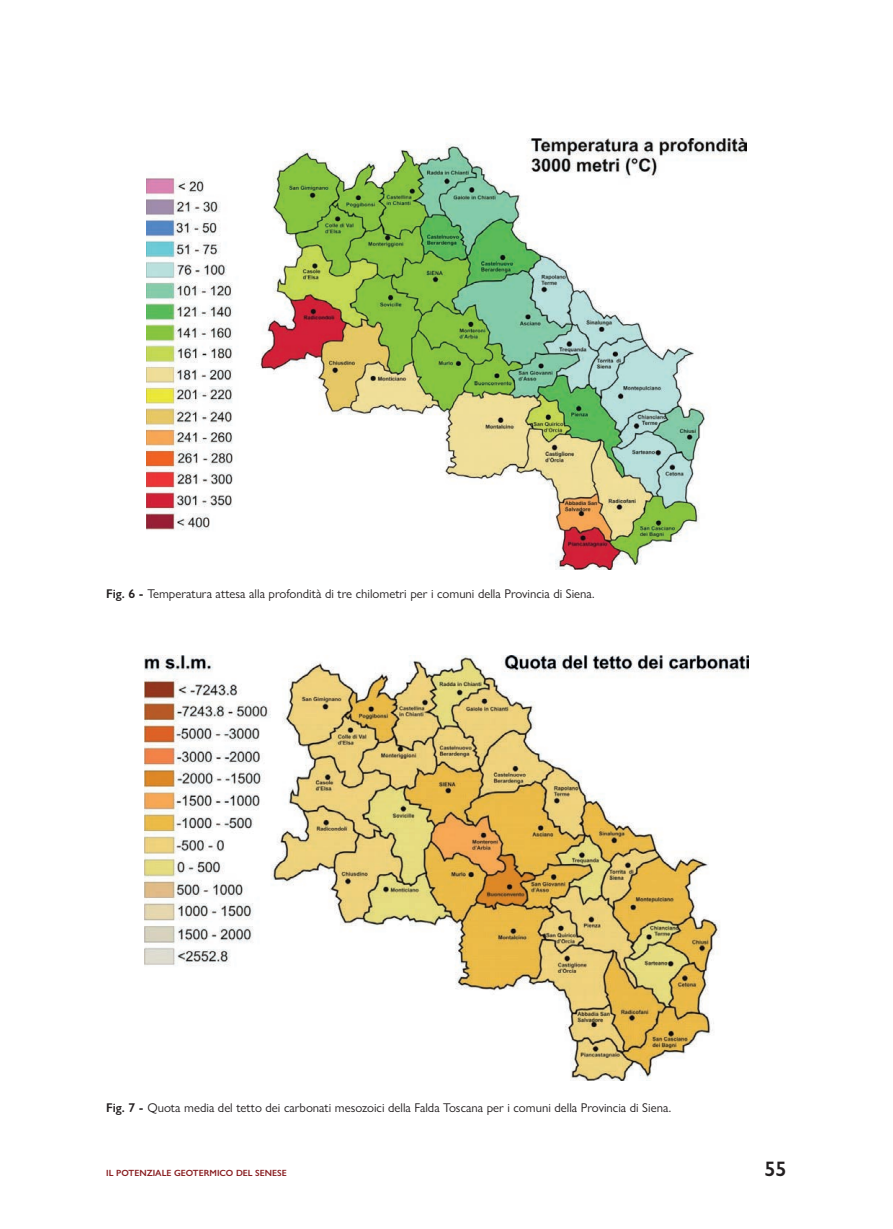
<style>
.page{position:relative;width:893px;height:1229px;background:#fff}
.page>*{position:absolute;margin:0;border:0;box-sizing:border-box;transform-origin:0 0}
.t1{font:600 21px "Gill Sans Nova";color:#231f20}
.t2{font:12.75px "Gill Sans Nova";color:#231f20}
.t3{font:600 9px "Gill Sans Nova";color:#891f22}
.s1{font-weight:600}
</style>
<div class="page">
<img style="left:147px;top:139px;width:599px;height:430px">
<img style="left:144px;top:655px;width:605px;height:425px">
<p class="t2" style="left:106px;top:586px;width:490px"><span class="s1">Fig. 6 -</span> Temperatura attesa alla profondità di tre chilometri per i comuni della Provincia di Siena.</p>
<p class="t2" style="left:106px;top:1099px;width:566px"><span class="s1">Fig. 7 -</span> Quota media del tetto dei carbonati mesozoici della Falda Toscana per i comuni della Provincia di Siena.</p>
<p class="t3" style="left:106px;top:1167px;width:182px">IL POTENZIALE GEOTERMICO DEL SENESE</p>
<h1 class="t1" style="left:764px;top:1156px;width:24px">55</h1>
</div>
